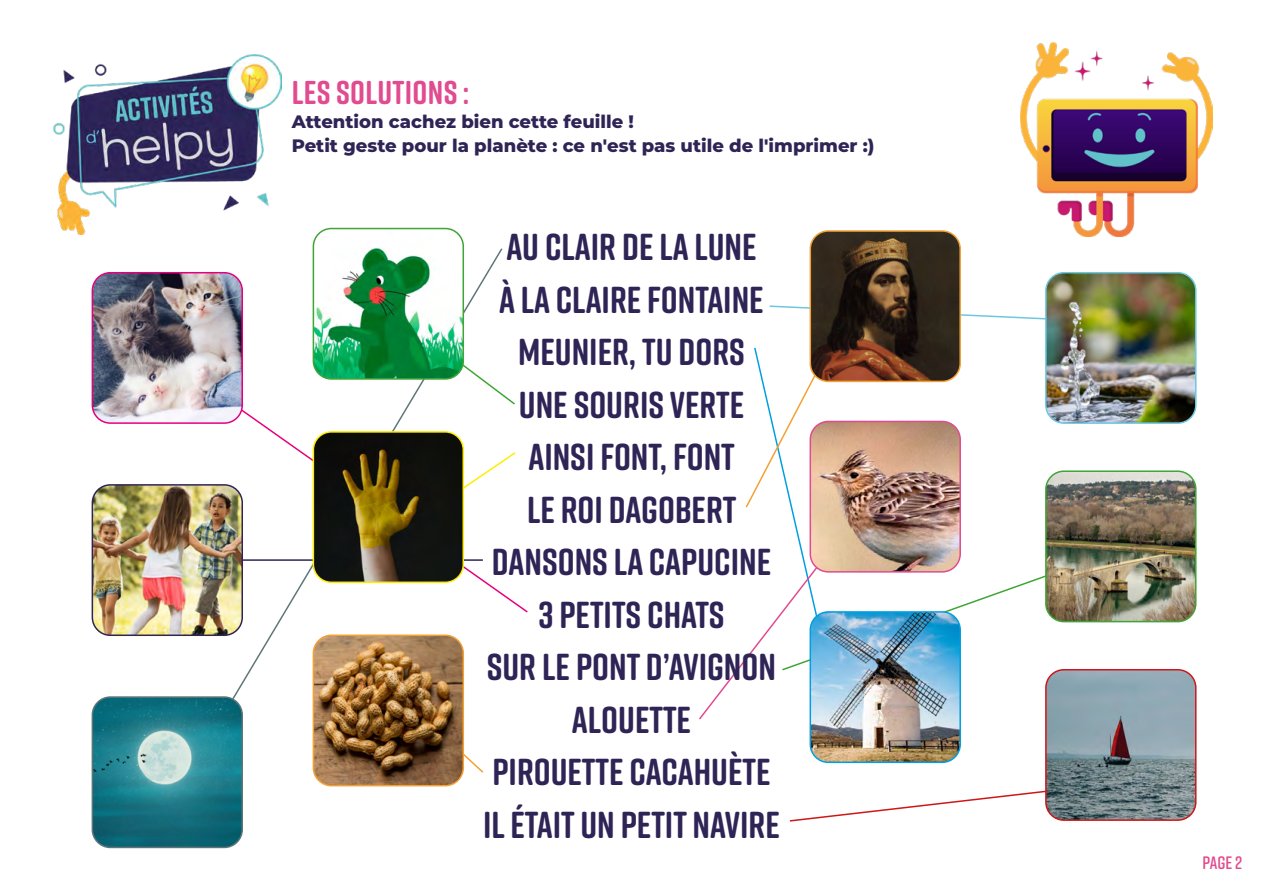
<style>
.page{position:relative;width:1263px;height:893px;background:#fff}
.page>*{position:absolute;margin:0;border:0;box-sizing:border-box;transform-origin:0 0}
.t1{font:700 37.5px/52.5px "Rift Soft";color:#2f2456;text-align:center}
.t2{font:700 33px "Rift Soft";letter-spacing:.01em;color:#e14b8f}
.t3{font:800 18px/24px "Montserrat";color:#2f2456}
.t4{font:600 18px "Rift Soft";color:#e14b8f}
</style>
<div class="page">
<svg style="left:769px;top:305px;width:276px;height:15px"></svg>
<img style="left:1020px;top:43px;width:192px;height:193px">
<img style="left:53px;top:54px;width:228px;height:180px">
<svg style="left:504px;top:395px;width:11px;height:10px"></svg>
<svg style="left:229px;top:247px;width:275px;height:474px"></svg>
<svg style="left:464px;top:451px;width:52px;height:48px"></svg>
<hr style="left:221px;top:559px;width:262px;height:2px;background:#2f2456">
<svg style="left:699px;top:347px;width:391px;height:373px"></svg>
<svg style="left:463px;top:717px;width:22px;height:57px"></svg>
<svg style="left:789px;top:790px;width:270px;height:32px"></svg>
<img style="left:92px;top:273px;width:150px;height:150px">
<div style="left:92px;top:272px;width:151px;height:152px;border:2px solid #e6007d;border-radius:18px"></div>
<img style="left:313px;top:229px;width:150px;height:150px">
<div style="left:313px;top:228px;width:151px;height:152px;border:2px solid #3fa535;border-radius:18px"></div>
<img style="left:313px;top:432px;width:150px;height:150px">
<div style="left:313px;top:431px;width:151px;height:152px;border:2px solid #ffed00;border-radius:18px"></div>
<img style="left:313px;top:635px;width:150px;height:151px">
<div style="left:313px;top:634px;width:151px;height:152px;border:2px solid #f3a134;border-radius:18px"></div>
<img style="left:810px;top:233px;width:150px;height:148px">
<div style="left:809px;top:230px;width:152px;height:152px;border:2px solid #f3a134;border-radius:18px"></div>
<img style="left:92px;top:697px;width:150px;height:150px">
<div style="left:92px;top:696px;width:151px;height:152px;border:2px solid #5f7678;border-radius:18px"></div>
<img style="left:810px;top:421px;width:150px;height:151px">
<div style="left:809px;top:421px;width:152px;height:152px;border:2px solid #e14b8f;border-radius:18px"></div>
<img style="left:1046px;top:273px;width:150px;height:150px">
<div style="left:1045px;top:272px;width:151px;height:152px;border:2px solid #6cc7e1;border-radius:18px"></div>
<img style="left:1046px;top:471px;width:150px;height:151px">
<div style="left:1045px;top:470px;width:151px;height:152px;border:2px solid #3fa535;border-radius:18px"></div>
<img style="left:810px;top:612px;width:150px;height:150px">
<div style="left:809px;top:611px;width:152px;height:152px;border:2px solid #009fe3;border-radius:18px"></div>
<img style="left:1046px;top:670px;width:150px;height:150px">
<div style="left:1045px;top:669px;width:151px;height:152px;border:2px solid #cd1719;border-radius:18px"></div>
<img style="left:92px;top:485px;width:150px;height:150px">
<div style="left:92px;top:484px;width:151px;height:152px;border:2px solid #2f2456;border-radius:18px"></div>
<p class="t2" style="left:292px;top:69px;width:179px">LES SOLUTIONS :</p>
<p class="t3" style="left:292px;top:109px;width:584px">Attention cachez bien cette feuille !<br>Petit geste pour la planète : ce n'est pas utile de l'imprimer :)</p>
<p class="t1" style="left:483px;top:220px;width:298px">AU CLAIR DE LA LUNE<br>À LA CLAIRE FONTAINE<br>MEUNIER, TU DORS<br>UNE SOURIS VERTE<br>AINSI FONT, FONT<br>LE ROI DAGOBERT<br>DANSONS LA CAPUCINE<br>3 PETITS CHATS<br>SUR LE PONT D’AVIGNON<br>ALOUETTE<br>PIROUETTE CACAHUÈTE<br>IL ÉTAIT UN PETIT NAVIRE</p>
<p class="t4" style="left:1202px;top:850px;width:41px">Page 2</p>
</div>
